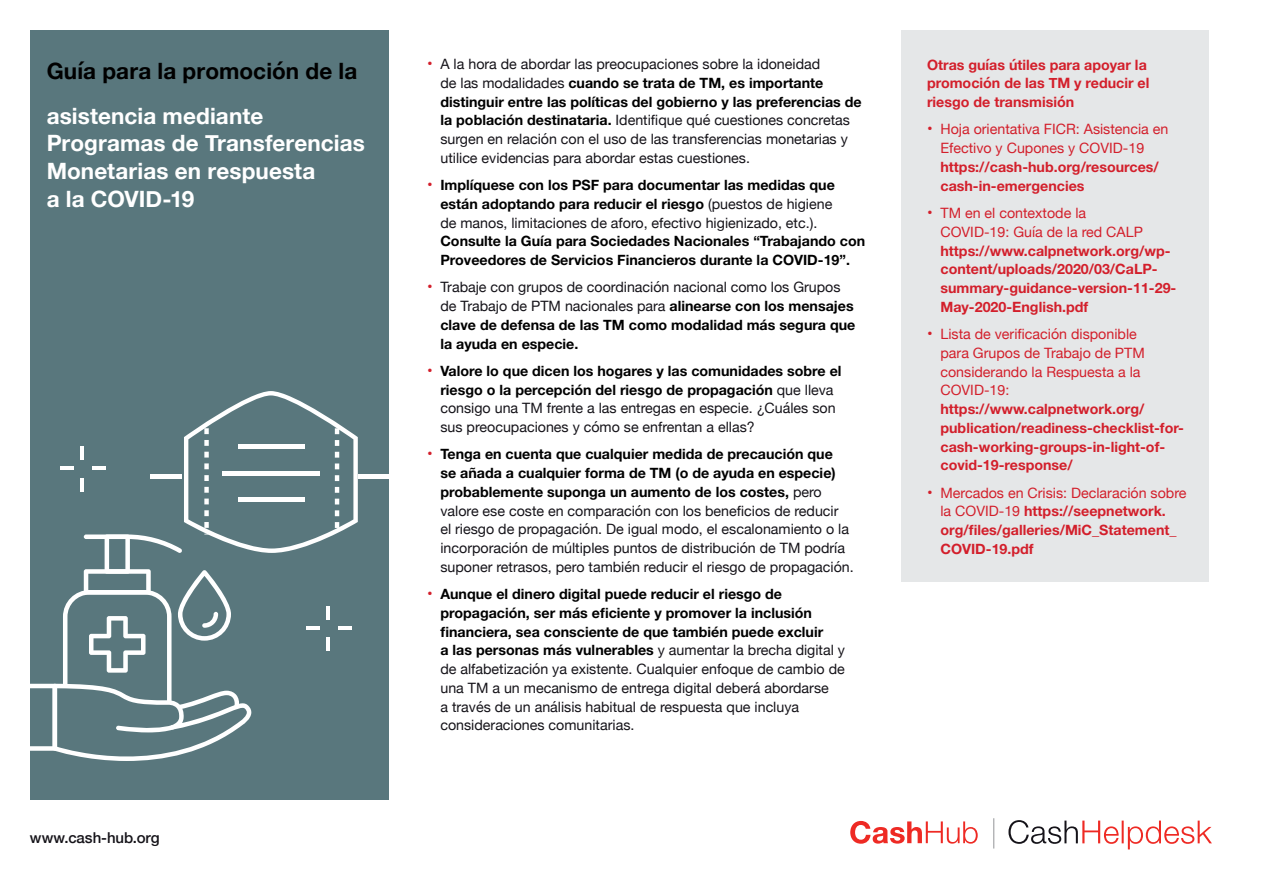
<style>
.page{position:relative;width:1263px;height:893px;background:#fff}
.page>*{position:absolute;margin:0;border:0;box-sizing:border-box;transform-origin:0 0}
.t1{font:700 22.5px/27.8px "Helvetica Neue";letter-spacing:.005em;color:#fff}
.t2{font:700 22.5px "Helvetica Neue";letter-spacing:.005em;color:#000}
.t3{font:500 15px "Helvetica Neue";letter-spacing:-.005em;color:#151319}
.t4{font:14.25px/18.8px "Helvetica Neue";color:#151319}
.t5{font:700 14.25px/18.8px "Helvetica Neue LT Pro";color:#000}
.t6{font:700 14.25px/18.8px "Helvetica Neue LT Pro";color:#d31f2b}
.t7{font:14.25px/18.8px "Helvetica Neue";color:#d31f2b}
.t8{font:700 14.25px/18.8px "Helvetica Neue";color:#d31f2b}
.s1{font-size:15.75px;color:#d31f2b}
.s2{font-family:"Helvetica Neue";font-weight:400;color:#151319}
.s3{font-family:"Helvetica Neue LT Pro";font-weight:700;color:#000}
.s4{font-family:"Helvetica Neue";font-weight:400;font-size:15.75px;color:#d31f2b}
.s5{font-size:15.75px}
.s6{font-family:"Helvetica Neue";font-weight:400}
</style>
<div class="page">
<div style="left:31px;top:30px;width:358px;height:769px;background:#59777d"></div>
<div style="left:901px;top:30px;width:308px;height:552px;background:#e5e7e8"></div>
<hr style="left:358px;top:474px;width:34px;height:4px;background:#fff">
<svg style="left:30px;top:391px;width:328px;height:386px"></svg>
<svg style="left:850px;top:821px;width:128px;height:23px"></svg>
<svg style="left:1008px;top:820px;width:204px;height:29px"></svg>
<hr style="left:993px;top:818px;width:1px;height:30px;background:#939598">
<h1 class="t2" style="left:47px;top:53px;width:312px">Guía para la promoción de la</h1>
<h1 class="t1" style="left:47px;top:102px;width:320px">asistencia mediante<br>Programas de Transferencias<br>Monetarias en respuesta<br>a la COVID-19</h1>
<p class="t3" style="left:30px;top:826px;width:131px">www.cash-hub.org</p>
<p class="t4" style="left:427px;top:55px;width:395px"><span class="s1">•</span> A la hora de abordar las preocupaciones sobre la idoneidad</p>
<p class="t5" style="left:440px;top:73px;width:423px"><span class="s2">de las modalidades</span> cuando se trata de TM, es importante distinguir entre las políticas del gobierno y las preferencias de</p>
<p class="t4" style="left:440px;top:112px;width:411px"><span class="s3">la población destinataria.</span> Identifique qué cuestiones concretas surgen en relación con el uso de las transferencias monetarias y utilice evidencias para abordar estas cuestiones.</p>
<p class="t5" style="left:427px;top:175px;width:409px;text-align:right"><span class="s4">•</span> Implíquese con los PSF para documentar las medidas que están adoptando para reducir el riesgo <span class="s2">(puestos de higiene</span></p>
<p class="t4" style="left:440px;top:214px;width:378px">de manos, limitaciones de aforo, efectivo higienizado, etc.).</p>
<p class="t5" style="left:440px;top:231px;width:426px">Consulte la Guía para Sociedades Nacionales “Trabajando con<br>Proveedores de Servicios Financieros durante la COVID-19”.</p>
<p class="t4" style="left:440px;top:279px;width:415px;text-indent:-13px"><span class="s1">•</span> Trabaje con grupos de coordinación nacional como los Grupos de Trabajo de PTM nacionales para <span class="s3">alinearse con los mensajes</span></p>
<p class="t5" style="left:440px;top:315px;width:416px">clave de defensa de las TM como modalidad más segura que la ayuda en especie.</p>
<p class="t5" style="left:427px;top:361px;width:416px;text-align:center"><span class="s4">•</span> Valore lo que dicen los hogares y las comunidades sobre el riesgo o la percepción del riesgo de propagación <span class="s2">que lleva</span></p>
<p class="t4" style="left:440px;top:400px;width:397px">consigo una TM frente a las entregas en especie. ¿Cuáles son sus preocupaciones y cómo se enfrentan a ellas?</p>
<p class="t5" style="left:440px;top:444px;width:397px;text-indent:-13px"><span class="s4">•</span> Tenga en cuenta que cualquier medida de precaución que se añada a cualquier forma de TM (o de ayuda en especie) probablemente suponga un aumento de los costes, <span class="s2">pero</span></p>
<p class="t4" style="left:440px;top:502px;width:415px">valore ese coste en comparación con los beneficios de reducir<br>el riesgo de propagación. De igual modo, el escalonamiento o la incorporación de múltiples puntos de distribución de TM podría suponer retrasos, pero también reducir el riesgo de propagación.</p>
<p class="t5" style="left:440px;top:584px;width:406px;text-indent:-13px"><span class="s4">•</span> Aunque el dinero digital puede reducir el riesgo de propagación, ser más eficiente y promover la inclusión financiera, sea consciente de que también puede excluir<br>a las personas más vulnerables <span class="s2">y aumentar la brecha digital y</span></p>
<p class="t4" style="left:440px;top:660px;width:406px">de alfabetización ya existente. Cualquier enfoque de cambio de una TM a un mecanismo de entrega digital deberá abordarse<br>a través de un análisis habitual de respuesta que incluya consideraciones comunitarias.</p>
<p class="t8" style="left:927px;top:56px;width:224px">Otras guías útiles para apoyar la promoción de las TM y reducir el riesgo de transmisión</p>
<p class="t7" style="left:940px;top:121px;width:229px;text-indent:-13px"><span class="s5">•</span> Hoja orientativa FICR: Asistencia en<br>Efectivo y Cupones y COVID-19</p>
<p class="t6" style="left:940px;top:157px;width:220px">https://cash-hub.org/resources/ cash-in-emergencies</p>
<p class="t7" style="left:940px;top:204px;width:204px;text-indent:-13px"><span class="s5">•</span> TM en el contextode la<br>COVID-19: Guía de la red CALP</p>
<p class="t6" style="left:940px;top:241px;width:237px">https://www.calpnetwork.org/wp&shy;content/uploads/2020/03/CaLP&shy;summary-guidance-version-11-29-<br>May-2020-English.pdf</p>
<p class="t7" style="left:940px;top:325px;width:206px;text-indent:-13px"><span class="s5">•</span> Lista de verificación disponible para Grupos de Trabajo de PTM considerando la Respuesta a la<br>COVID-19:</p>
<p class="t6" style="left:940px;top:399px;width:245px">https://www.calpnetwork.org/ publication/readiness-checklist-for&shy;cash-working-groups-in-light-of&shy;covid-19-response/</p>
<p class="t7" style="left:927px;top:484px;width:261px"><span class="s5">•</span> Mercados en Crisis: Declaración sobre</p>
<p class="t6" style="left:940px;top:501px;width:238px"><span class="s6">la COVID-19</span> https://seepnetwork. org/files/galleries/MiC_Statement_<br>COVID-19.pdf</p>
</div>
